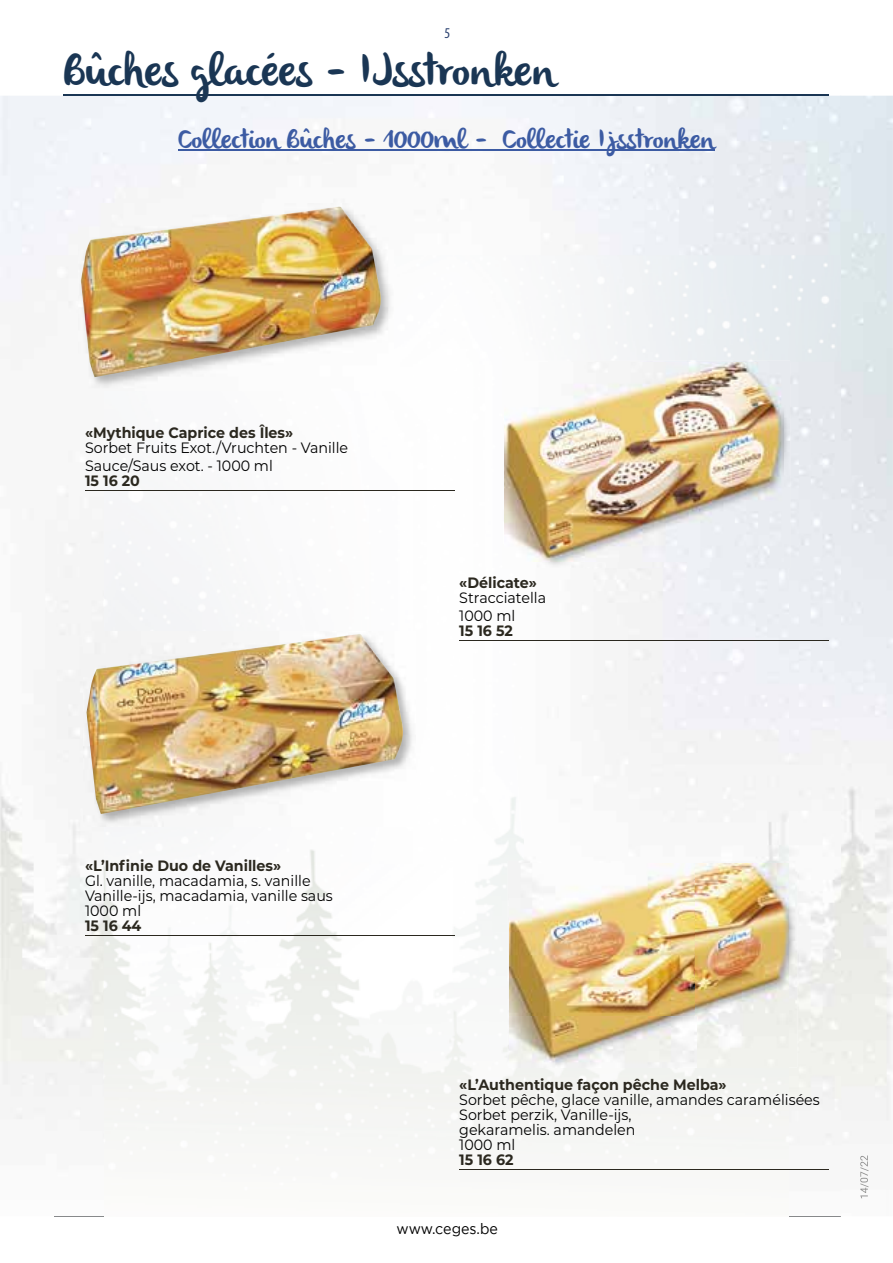
<style>
.page{position:relative;width:893px;height:1263px;background:#fff}
.page>*{position:absolute;margin:0;border:0;box-sizing:border-box;transform-origin:0 0}
.t1{font:45px "olivier";color:#1a3654}
.t2{font:27px "olivier";color:#3c5ba3}
.t3{font:15px/15px "Montserrat";color:#000;scale:.95 1}
.t4{font:700 15px "Montserrat";color:#2b281f;scale:.95 1}
.t5{font:15px "Gotham";color:#000;scale:.95 1}
.t6{font:condensed 15px "Myriad Pro";color:#283f6e}
</style>
<div class="page">
<hr style="left:54px;top:1217px;width:787px;height:1px;background:#686a6d">
<img style="left:0;top:96px;width:840px;height:159px">
<img style="left:860px;top:1155px;width:8px;height:43px">
<hr style="left:64px;top:94px;width:765px;height:1px;background:#1a3654">
<hr style="left:459px;top:640px;width:370px;height:1px;background:#2b281f">
<hr style="left:459px;top:1169px;width:370px;height:1px;background:#2b281f">
<hr style="left:85px;top:935px;width:370px;height:1px;background:#2b281f">
<hr style="left:85px;top:490px;width:370px;height:1px;background:#2b281f">
<hr style="left:178px;top:149px;width:536px;height:2px;background:#3c5ba3">
<img style="left:503px;top:361px;width:287px;height:207px">
<img style="left:505px;top:362px;width:279px;height:199px">
<img style="left:508px;top:861px;width:289px;height:206px">
<img style="left:510px;top:864px;width:279px;height:203px">
<img style="left:84px;top:632px;width:331px;height:194px">
<img style="left:86px;top:634px;width:317px;height:180px">
<img style="left:78px;top:204px;width:315px;height:186px">
<img style="left:81px;top:206px;width:301px;height:171px">
<p class="t6" style="left:444px;top:24px;width:7px">5</p>
<h1 class="t1" style="left:64px;top:45px;width:493px">Bûches glacées - IJsstronken</h1>
<h2 class="t2" style="left:178px;top:124px;width:538px">Collection Bûches - 1000ml - Collectie Ijsstronken</h2>
<p class="t4" style="left:85px;top:422px;width:221px">«Mythique Caprice des Îles»</p>
<p class="t3" style="left:85px;top:438px;width:278px;line-height:18px">Sorbet Fruits Exot./Vruchten - Vanille<br>Sauce/Saus exot. - 1000 ml</p>
<p class="t4" style="left:85px;top:470px;width:59px">15 16 20</p>
<p class="t4" style="left:459px;top:572px;width:83px">«Délicate»</p>
<p class="t3" style="left:459px;top:588px;width:93px;line-height:18px">Stracciatella<br>1000 ml</p>
<p class="t4" style="left:459px;top:620px;width:58px">15 16 52</p>
<p class="t4" style="left:85px;top:855px;width:208px">«L’Infinie Duo de Vanilles»</p>
<p class="t3" style="left:85px;top:873px;width:262px">Gl. vanille, macadamia, s. vanille<br>Vanille-ijs, macadamia, vanille saus<br>1000 ml</p>
<p class="t4" style="left:85px;top:915px;width:61px">15 16 44</p>
<p class="t4" style="left:459px;top:1074px;width:283px">«L’Authentique façon pêche Melba»</p>
<p class="t3" style="left:459px;top:1092px;width:381px">Sorbet pêche, glace vanille, amandes caramélisées<br>Sorbet perzik, Vanille-ijs,<br>gekaramelis. amandelen<br>1000 ml</p>
<p class="t4" style="left:459px;top:1149px;width:59px">15 16 62</p>
<p class="t5" style="left:397px;top:1220px;width:108px">www.ceges.be</p>
</div>
